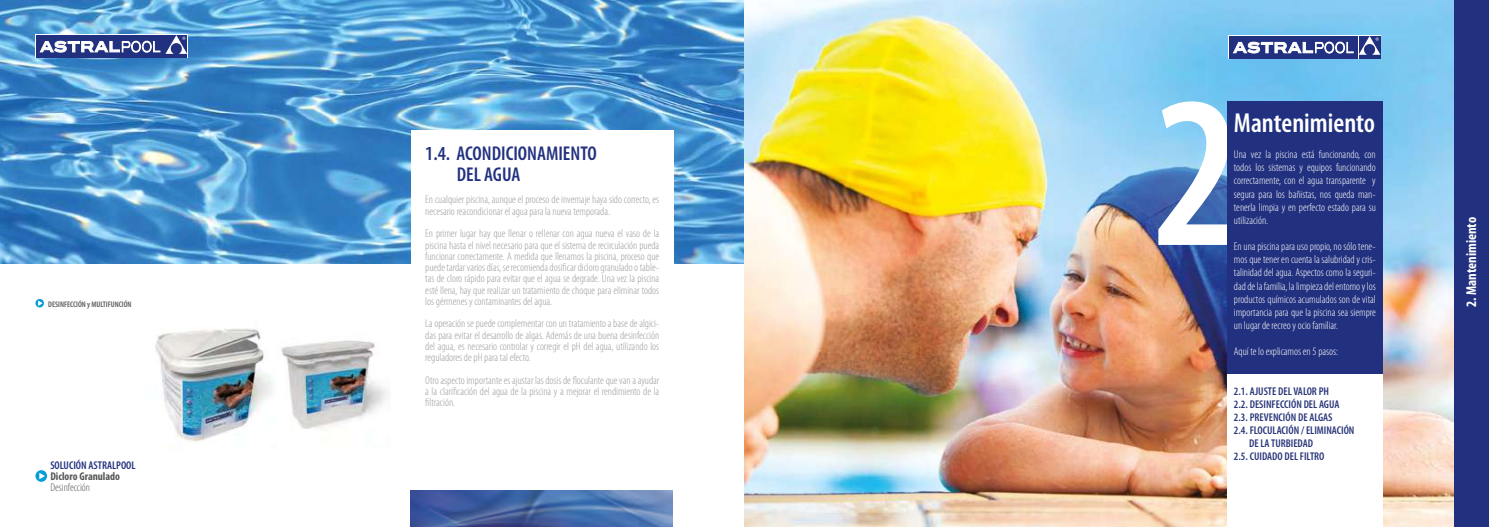
<style>
.page{position:relative;width:1489px;height:527px;background:#fff}
.page>*{position:absolute;margin:0;border:0;box-sizing:border-box;transform-origin:0 0}
.t1{font:600 condensed 27.5px "Myriad Pro";color:#fff}
.t2{font:600 condensed 20px/21.2px "Myriad Pro";color:#22317f}
.t3{font:700 condensed 14.38px "Myriad Pro";color:#fff}
.t4{font:300 condensed 11.25px/11.2px "Myriad Pro";color:#9d9c9c;text-align:justify}
.t5{font:300 condensed 11.25px/13.1px "Myriad Pro";color:#fff;text-align:justify}
.t6{font:600 condensed 11.25px "Myriad Pro";color:#283579}
.t7{font:600 condensed 11.25px "Myriad Pro";color:#22317f}
.t8{font:700 condensed 11.25px "Myriad Pro";color:#575756}
.t9{font:300 condensed 11.25px "Myriad Pro";color:#575756}
.t10{font:600 condensed 8.12px "Myriad Pro";color:#575756}
</style>
<div class="page">
<div style="left:1453px;top:0;width:35px;height:526px;background:#22317f"></div>
<img style="left:0;top:0;width:744px;height:263px">
<div style="left:411px;top:130px;width:262px;height:396px;background:#fff"></div>
<svg style="left:35px;top:299px;width:9px;height:8px"></svg>
<svg style="left:35px;top:470px;width:12px;height:11px"></svg>
<div style="left:36px;top:35px;width:129px;height:23px;background:#22317f"></div>
<div style="left:165px;top:35px;width:22px;height:23px;background:#22317f"></div>
<svg style="left:40px;top:35px;width:147px;height:19px"></svg>
<img style="left:410px;top:490px;width:262px;height:36px">
<img style="left:744px;top:0;width:709px;height:526px">
<div style="left:1228px;top:35px;width:152px;height:24px;background:#22317f"></div>
<svg style="left:1233px;top:36px;width:147px;height:19px"></svg>
<svg style="left:1158px;top:101px;width:68px;height:144px"></svg>
<div style="left:1226px;top:101px;width:156px;height:276px;background:#22317f"></div>
<div style="left:1226px;top:374px;width:156px;height:152px;background:#fff"></div>
<img style="left:155px;top:328px;width:118px;height:114px">
<img style="left:281px;top:340px;width:107px;height:89px">
<p class="t10" style="left:48px;top:298px;width:85px">DESINFECCIÓN y MULTIFUNCIÓN</p>
<p class="t7" style="left:50px;top:457px;width:87px">SOLUCIÓN ASTRALPOOL</p>
<p class="t8" style="left:50px;top:469px;width:71px">Dicloro Granulado</p>
<p class="t9" style="left:50px;top:480px;width:41px">Desinfección</p>
<h2 class="t2" style="left:457px;top:142px;width:141px;text-indent:-32px">1.4. ACONDICIONAMIENTO<br>DEL AGUA</h2>
<p class="t4" style="left:425px;top:194px;width:235px">En cualquier piscina, aunque el proceso de invernaje haya sido correcto, es necesario reacondicionar el agua para la nueva temporada.</p>
<p class="t4" style="left:425px;top:227px;width:235px">En primer lugar hay que llenar o rellenar con agua nueva el vaso de la piscina hasta el nivel necesario para que el sistema de recirculación pueda funcionar correctamente. A medida que llenamos la piscina, proceso que puede tardar varios días, se recomienda dosificar dicloro granulado o table&shy;tas de cloro rápido para evitar que el agua se degrade. Una vez la piscina esté llena, hay que realizar un tratamiento de choque para eliminar todos los gérmenes y contaminantes del agua.</p>
<p class="t4" style="left:425px;top:317px;width:235px">La operación se puede complementar con un tratamiento a base de algici&shy;das para evitar el desarrollo de algas. Además de una buena desinfección del agua, es necesario controlar y corregir el pH del agua, utilizando los reguladores de pH para tal efecto.</p>
<p class="t4" style="left:425px;top:374px;width:235px">Otro aspecto importante es ajustar las dosis de floculante que van a ayudar a la clarificación del agua de la piscina y a mejorar el rendimiento de la filtración.</p>
<h1 class="t1" style="left:1233px;top:106px;width:143px">Mantenimiento</h1>
<p class="t5" style="left:1233px;top:148px;width:143px">Una vez la piscina está funcionando, con todos los sistemas y equipos funcionando correctamente, con el agua transparente y segura para los bañistas, nos queda man&shy;tenerla limpia y en perfecto estado para su utilización.</p>
<p class="t5" style="left:1233px;top:239px;width:143px">En una piscina para uso propio, no sólo tene&shy;mos que tener en cuenta la salubridad y cris&shy;talinidad del agua. Aspectos como la seguri&shy;dad de la familia, la limpieza del entorno y los productos químicos acumulados son de vital importancia para que la piscina sea siempre un lugar de recreo y ocio familiar.</p>
<p class="t5" style="left:1233px;top:344px;width:106px">Aquí te lo explicamos en 5 pasos:</p>
<p class="t6" style="left:1233px;top:383px;width:97px">2.1. AJUSTE DEL VALOR PH</p>
<p class="t6" style="left:1233px;top:397px;width:107px">2.2. DESINFECCIÓN DEL AGUA</p>
<p class="t6" style="left:1233px;top:410px;width:100px">2.3. PREVENCIÓN DE ALGAS</p>
<p class="t6" style="left:1233px;top:423px;width:122px">2.4. FLOCULACIÓN / ELIMINACIÓN</p>
<p class="t6" style="left:1248px;top:436px;width:65px">DE LA TURBIEDAD</p>
<p class="t6" style="left:1233px;top:449px;width:92px">2.5. CUIDADO DEL FILTRO</p>
<p class="t3" style="left:1462px;top:307px;width:91px;rotate:-90deg">2. Mantenimiento</p>
</div>
